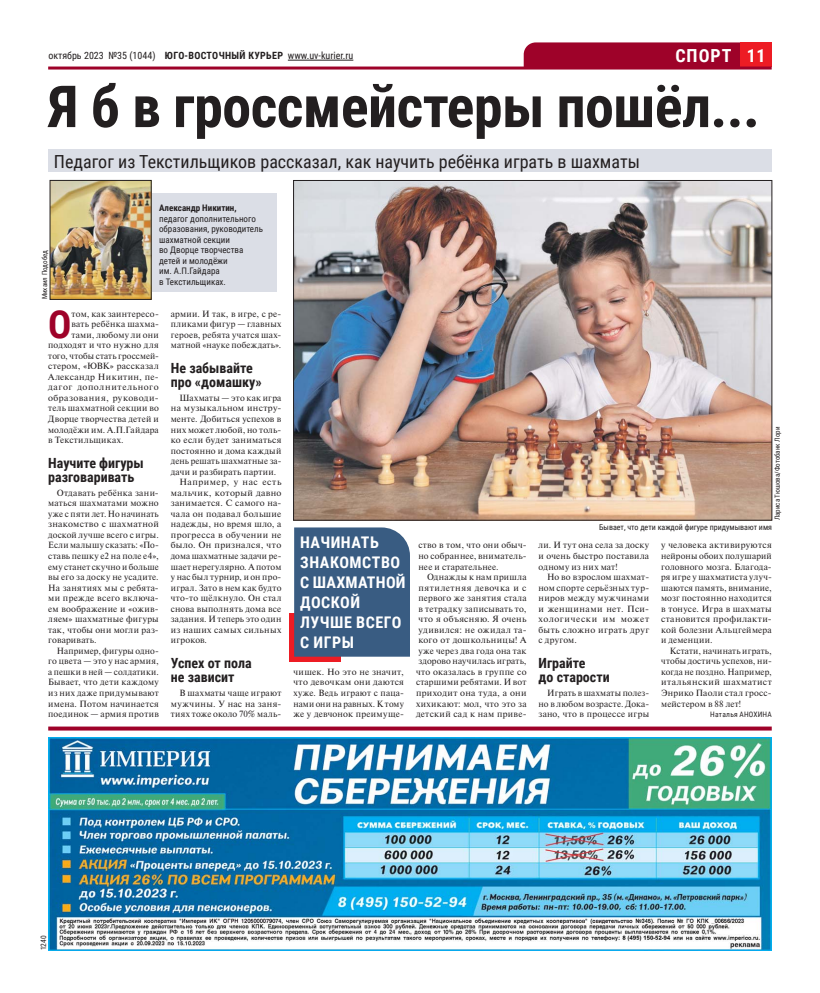
<style>
.page{position:relative;width:820px;height:993px;background:#fff}
.page>*{position:absolute;margin:0;border:0;box-sizing:border-box;transform-origin:0 0}
.t1{font:700 58px "Roboto Condensed";letter-spacing:-.01em;color:#231f20}
.t2{font:700 38.6px "Roboto Condensed";color:#9e0229}
.t3{font:18px "Roboto Condensed";color:#231f20}
.t4{font:700 18px "Roboto Condensed";letter-spacing:.055em;color:#fff}
.t5{font:700 16px/20px "Roboto Condensed";letter-spacing:.035em;color:#fff}
.t6{font:700 14px/14px "Roboto Condensed";color:#231f20}
.t7{font:10px "Roboto Condensed";color:#231f20}
.t8{font:9px/10.5px "Newton C";letter-spacing:.03em;color:#231f20;text-align:justify}
.t9{font:9px/10.5px "Roboto Condensed";color:#231f20}
.t10{font:9px "Newton C";letter-spacing:.005em;color:#231f20}
.t11{font:9px "Newton C";letter-spacing:.05em;color:#231f20}
.t12{font:9px "Newton C";letter-spacing:.065em;color:#231f20}
.t13{font:9px "Newton C";letter-spacing:.06em;color:#231f20}
.t14{font:700 9px "Roboto Condensed";color:#231f20}
.t15{font:8px "Roboto Condensed";color:#231f20}
.t16{font:7.5px "Roboto Condensed";letter-spacing:.025em;color:#231f20}
.t17{font:7px "Roboto Condensed";color:#231f20}
.s1{font-weight:700}
</style>
<div class="page">
<div style="left:523px;top:42px;width:217px;height:24px;background:#9e0229"></div>
<div style="left:740px;top:42px;width:31px;height:25px;background:#ed1c24"></div>
<hr style="left:48px;top:66px;width:723px;height:3px;background:#9e0229">
<hr style="left:288px;top:60px;width:65px;height:1px;background:#231f20">
<div style="left:145px;top:194px;width:131px;height:98px;background:#dbdee6"></div>
<div style="left:290px;top:612px;width:51px;height:49px;background:#ed1c24"></div>
<div style="left:294px;top:527px;width:116px;height:129px;background:#395c82"></div>
<svg style="left:48px;top:726px;width:723px;height:4px;background:#ab2546"></svg>
<img style="left:48px;top:737px;width:723px;height:213px">
<img style="left:52px;top:182px;width:97px;height:115px">
<div style="left:48px;top:150px;width:723px;height:22px;background:#dbdee6"></div>
<img style="left:295px;top:182px;width:474px;height:336px">
<div style="left:293px;top:180px;width:478px;height:340px;border:1px solid #231f20"></div>
<p class="t7" style="left:48px;top:50px;width:306px">октябрь 2023 №35 (1044) <span class="s1">ЮГО-ВОСТОЧНЫЙ КУРЬЕР</span> www.uv-kurier.ru</p>
<h3 class="t4" style="left:675px;top:45px;width:92px">СПОРТ 11</h3>
<h1 class="t1" style="left:48px;top:73px;width:712px">Я б в гроссмейстеры пошёл...</h1>
<h3 class="t3" style="left:54px;top:151px;width:587px">Педагог из Текстильщиков рассказал, как научить ребёнка играть в шахматы</h3>
<p class="t17" style="left:41px;top:299px;width:51px;rotate:-90deg">Михаил Подобед</p>
<p class="t14" style="left:159px;top:203px;width:79px">Александр Никитин,</p>
<p class="t9" style="left:159px;top:213px;width:105px">педагог дополнительного образования, руководитель шахматной секции<br>во Дворце творчества детей и молодёжи<br>им. А.П.Гайдара<br>в Текстильщиках.</p>
<h2 class="t2" style="left:48px;top:302px;width:25px">О</h2>
<p class="t8" style="left:71px;top:309px;width:89px">том, как заинтересо-</p>
<p class="t8" style="left:71px;top:319px;width:89px">вать ребёнка шахма-</p>
<p class="t8" style="left:71px;top:330px;width:89px">тами, любому ли они</p>
<p class="t8" style="left:48px;top:340px;width:112px">подходят и что нужно для</p>
<p class="t8" style="left:48px;top:351px;width:112px">того, чтобы стать гроссмей-</p>
<p class="t8" style="left:48px;top:362px;width:112px">стером, «ЮВК» рассказал</p>
<p class="t8" style="left:48px;top:372px;width:112px">Александр Никитин, пе-</p>
<p class="t12" style="left:48px;top:384px;width:112px">дагог дополнительного</p>
<p class="t11" style="left:48px;top:394px;width:112px">образования, руководи-</p>
<p class="t8" style="left:48px;top:404px;width:112px">тель шахматной секции во</p>
<p class="t8" style="left:48px;top:414px;width:112px">Дворце творчества детей и</p>
<p class="t8" style="left:48px;top:425px;width:112px">молодёжи им. А.П.Гайдара</p>
<p class="t8" style="left:48px;top:435px;width:77px">в Текстильщиках.</p>
<h3 class="t6" style="left:48px;top:455px;width:97px">Научите фигуры разговаривать</h3>
<p class="t8" style="left:48px;top:488px;width:112px;text-indent:9px">Отдавать ребёнка зани&shy;маться шахматами можно уже с пяти лет. Но начинать знакомство с шахматной доской лучше всего с игры.<br>Если малышу сказать: «По&shy;ставь пешку е2 на поле е4», ему станет скучно и больше вы его за доску не усадите.<br>На занятиях мы с ребята&shy;ми прежде всего включа&shy;ем воображение и «ожив&shy;ляем» шахматные фигуры так, чтобы они могли раз&shy;говаривать.</p>
<p class="t8" style="left:48px;top:646px;width:112px;text-indent:9px">Например, фигуры одно&shy;го цвета — это у нас армия, а пешки в ней — солдатики.<br>Бывает, что дети каждому из них даже придумывают имена. Потом начинается поединок — армия против</p>
<p class="t8" style="left:171px;top:309px;width:112px">армии. И так, в игре, с ре&shy;пликами фигур — главных героев, ребята учатся шах&shy;матной «науке побеждать».</p>
<h3 class="t6" style="left:171px;top:361px;width:92px">Не забывайте про «домашку»</h3>
<p class="t8" style="left:179px;top:393px;width:103px">Шахматы — это как игра</p>
<p class="t8" style="left:171px;top:404px;width:112px">на музыкальном инстру-</p>
<p class="t10" style="left:171px;top:415px;width:112px">менте. Добиться успехов в</p>
<p class="t8" style="left:171px;top:425px;width:112px">них может любой, но толь-</p>
<p class="t8" style="left:171px;top:435px;width:112px">ко если будет заниматься</p>
<p class="t8" style="left:171px;top:446px;width:112px">постоянно и дома каждый</p>
<p class="t8" style="left:171px;top:456px;width:112px">день решать шахматные за-</p>
<p class="t8" style="left:171px;top:467px;width:107px">дачи и разбирать партии.</p>
<p class="t13" style="left:179px;top:479px;width:103px">Например, у нас есть</p>
<p class="t8" style="left:171px;top:488px;width:112px">мальчик, который давно</p>
<p class="t8" style="left:171px;top:498px;width:112px">занимается. С самого на-</p>
<p class="t8" style="left:171px;top:509px;width:112px">чала он подавал большие</p>
<p class="t8" style="left:171px;top:519px;width:112px">надежды, но время шло, а</p>
<p class="t8" style="left:171px;top:530px;width:112px">прогресса в обучении не</p>
<p class="t8" style="left:171px;top:541px;width:112px">было. Он признался, что</p>
<p class="t8" style="left:171px;top:551px;width:112px">дома шахматные задачи ре-</p>
<p class="t8" style="left:171px;top:562px;width:112px">шает нерегулярно. А потом</p>
<p class="t8" style="left:171px;top:572px;width:112px">у нас был турнир, и он про-</p>
<p class="t8" style="left:171px;top:583px;width:112px">играл. Зато в нем как будто</p>
<p class="t8" style="left:171px;top:593px;width:112px">что-то щёлкнуло. Он стал</p>
<p class="t8" style="left:171px;top:604px;width:112px">снова выполнять дома все</p>
<p class="t8" style="left:171px;top:614px;width:112px">задания. И теперь это один</p>
<p class="t8" style="left:171px;top:625px;width:112px">из наших самых сильных</p>
<p class="t8" style="left:171px;top:635px;width:38px">игроков.</p>
<h3 class="t6" style="left:171px;top:656px;width:82px">Успех от пола не зависит</h3>
<p class="t8" style="left:171px;top:688px;width:112px;text-indent:9px">В шахматы чаще играют мужчины. У нас на заня&shy;тиях тоже около 70% маль-</p>
<h3 class="t5" style="left:300px;top:532px;width:107px">НАЧИНАТЬ<br>ЗНАКОМСТВО<br>С ШАХМАТНОЙ<br>ДОСКОЙ<br>ЛУЧШЕ ВСЕГО<br>С ИГРЫ</h3>
<p class="t8" style="left:293px;top:667px;width:112px">чишек. Но это не значит, что девочкам они даются хуже. Ведь играют с паца&shy;нами они на равных. К тому же у девчонок преимуще-</p>
<p class="t8" style="left:418px;top:541px;width:109px">ство в том, что они обыч&shy;но собраннее, вниматель&shy;нее и старательнее.</p>
<p class="t8" style="left:416px;top:572px;width:112px;text-indent:11px">Однажды к нам пришла пятилетняя девочка и с первого же занятия стала в тетрадку записывать то, что я объясняю. Я очень удивился: не ожидал та&shy;кого от дошкольницы! А уже через два года она так здорово научилась играть, что оказалась в группе со старшими ребятами. И вот приходит она туда, а они хихикают: мол, что это за детский сад к нам приве-</p>
<p class="t17" style="left:773px;top:520px;width:95px;rotate:-90deg">Лариса Тюшова/Фотобанк Лори</p>
<p class="t15" style="left:599px;top:522px;width:174px">Бывает, что дети каждой фигуре придумывают имя</p>
<p class="t8" style="left:538px;top:541px;width:112px">ли. И тут она села за доску и очень быстро поставила одному из них мат!</p>
<p class="t8" style="left:538px;top:572px;width:112px;text-indent:9px">Но во взрослом шахмат&shy;ном спорте серьёзных тур&shy;ниров между мужчинами и женщинами нет. Пси&shy;хологически им может быть сложно играть друг с другом.</p>
<h3 class="t6" style="left:538px;top:656px;width:73px">Играйте<br>до старости</h3>
<p class="t8" style="left:538px;top:688px;width:112px;text-indent:9px">Играть в шахматы полез&shy;но в любом возрасте. Дока&shy;зано, что в процессе игры</p>
<p class="t8" style="left:661px;top:541px;width:112px">у человека активируются нейроны обоих полушарий головного мозга. Благода&shy;ря игре у шахматиста улуч&shy;шаются память, внимание, мозг постоянно находится в тонусе. Игра в шахматы становится профилакти&shy;кой болезни Альцгеймера и деменции.</p>
<p class="t8" style="left:661px;top:646px;width:112px;text-indent:9px">Кстати, начинать играть, чтобы достичь успехов, ни&shy;когда не поздно. Например, итальянский шахматист Энрико Паоли стал гросс&shy;мейстером в 88 лет!</p>
<p class="t16" style="left:710px;top:710px;width:63px">Наталья АНОХИНА</p>
<p class="t16" style="left:39px;top:950px;width:16px;rotate:-90deg">1240</p>
</div>
